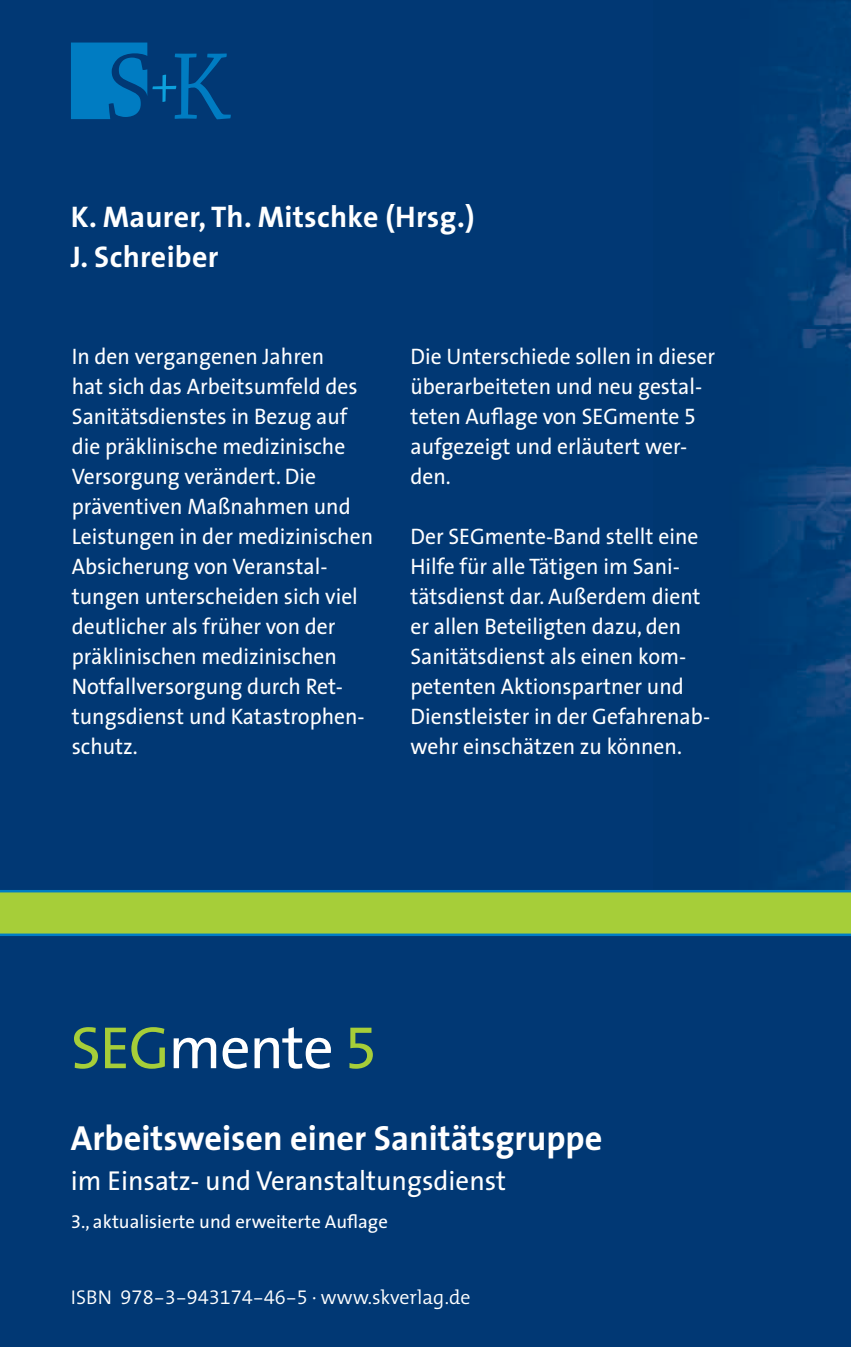
<style>
.page{position:relative;width:851px;height:1347px;background:#fff}
.page>*{position:absolute;margin:0;border:0;box-sizing:border-box;transform-origin:0 0}
.t1{font:60px "The Sans";letter-spacing:-.02em;color:#fff}
.t2{font:700 35px "The Sans";color:#fff}
.t3{font:700 30px/40px "The Sans";letter-spacing:.01em;color:#fff}
.t4{font:27.5px "The Sans";color:#fff}
.t5{font:22.5px/30px "The Sans";color:#fff;scale:.96 1}
.t6{font:300 20px "The Mix";color:#fff}
.t7{font:18.75px "The Sans";color:#fff}
.s1{font-family:"The Sans Expert"}
.s2{color:#a6ce39}
.s3{font-family:"The Sans Expert";color:#a6ce39}
.s4{font-family:"The Mix Semi Light Expert";font-weight:400}
</style>
<div class="page">
<div style="left:0;top:0;width:850px;height:907px;background:#013874"></div>
<img style="left:765px;top:1px;width:85px;height:887px">
<div style="left:0;top:905px;width:850px;height:441px;background:#013874"></div>
<svg style="left:0;top:888px;width:850px;height:48px;background:#8ebf49"></svg>
<svg style="left:71px;top:43px;width:160px;height:76px"></svg>
<h3 class="t3" style="left:71px;top:196px;width:405px">K. Maurer, Th. Mitschke (Hrsg.)<br>J. Schreiber</h3>
<p class="t5" style="left:72px;top:341px;width:315px">In den vergangenen Jahren<br>hat sich das Arbeitsumfeld des<br>Sanitätsdienstes in Bezug auf die präklinische medizinische<br>Versorgung verändert. Die präventiven Maßnahmen und<br>Leistungen in der medizinischen<br>Absicherung von Veranstal&shy;tungen unterscheiden sich viel deutlicher als früher von der präklinischen medizinischen<br>Notfallversorgung durch Ret&shy;tungsdienst und Katastrophen&shy;schutz.</p>
<p class="t5" style="left:410px;top:341px;width:319px">Die Unterschiede sollen in dieser überarbeiteten und neu gestal&shy;teten Auflage von SEGmente <span class="s1">5 </span>aufgezeigt und erläutert wer&shy;den.</p>
<p class="t5" style="left:410px;top:521px;width:314px">Der SEGmente-Band stellt eine<br>Hilfe für alle Tätigen im Sani&shy;tätsdienst dar. Außerdem dient er allen Beteiligten dazu, den<br>Sanitätsdienst als einen kom&shy;petenten Aktionspartner und<br>Dienstleister in der Gefahrenab&shy;wehr einschätzen zu können.</p>
<h1 class="t1" style="left:71px;top:998px;width:308px"><span class="s2">SEG</span>mente <span class="s3">5</span></h1>
<h2 class="t2" style="left:71px;top:1108px;width:533px">Arbeitsweisen einer Sanitätsgruppe</h2>
<p class="t4" style="left:71px;top:1157px;width:437px">im Einsatz- und Veranstaltungsdienst</p>
<p class="t7" style="left:71px;top:1205px;width:318px"><span class="s1">3</span>., aktualisierte und erweiterte Auflage</p>
<p class="t6" style="left:71px;top:1280px;width:401px">ISBN <span class="s4">978-3-943174-46-5</span> · www.skverlag.de</p>
</div>
